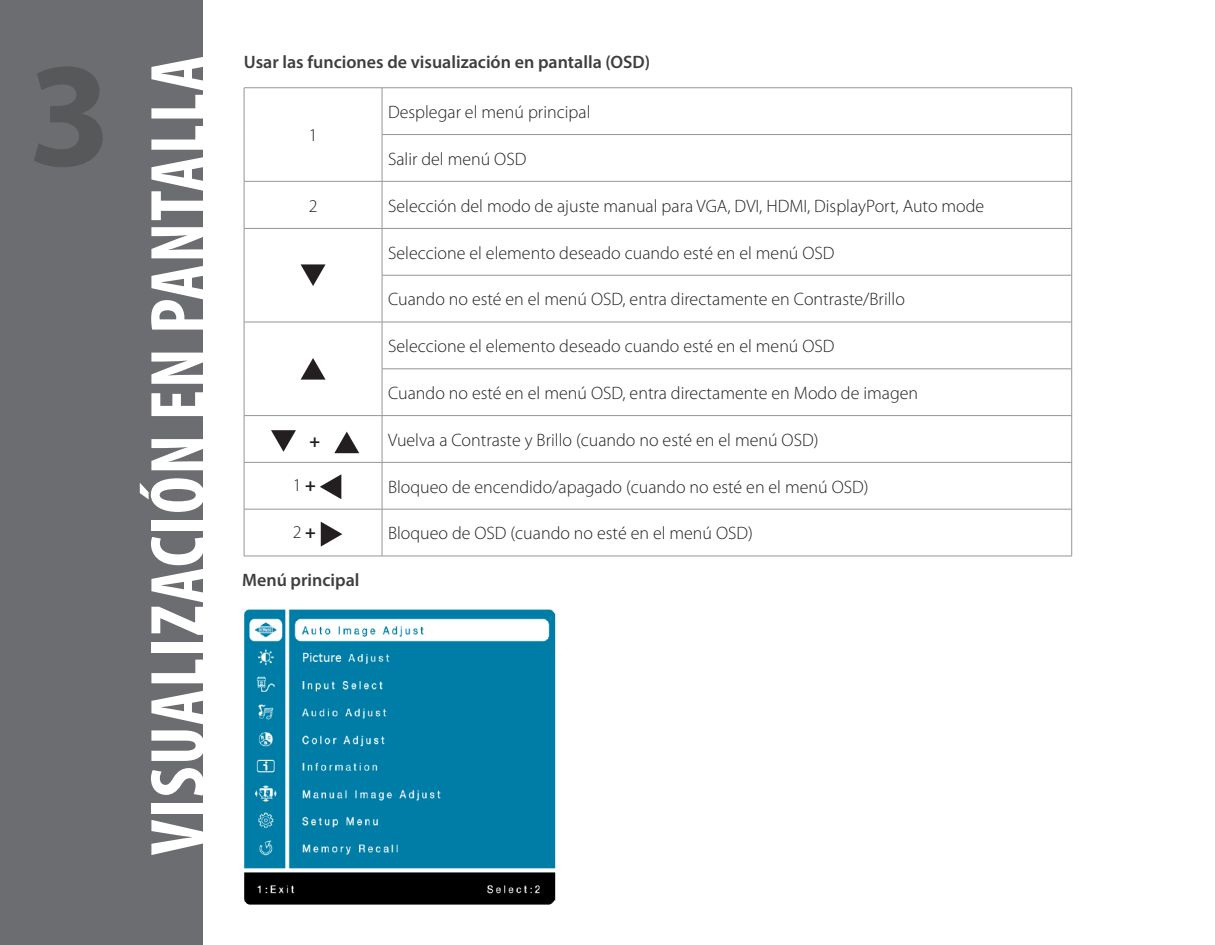
<style>
.page{position:relative;width:1215px;height:945px;background:#fff}
.page>*{position:absolute;margin:0;border:0;box-sizing:border-box;transform-origin:0 0}
.t1{font:700 150px "Myriad Pro";color:#57585a}
.t2{font:700 condensed 78px "Myriad Pro";letter-spacing:.02em;color:#fff}
.t3{font:300 18px "Myriad Pro";color:#231f20}
.t4{font:600 18px "Myriad Pro";color:#3e3e3f}
.t5{font:700 18px "Myriad Pro";color:#231f20}
.s1{font-weight:700}
</style>
<div class="page">
<div style="left:0;top:0;width:202px;height:945px;background:#6c6d70"></div>
<hr style="left:244px;top:88px;width:138px;height:1px;background:#939598">
<hr style="left:244px;top:88px;width:1px;height:47px;background:#939598">
<hr style="left:382px;top:88px;width:690px;height:1px;background:#939598">
<hr style="left:382px;top:88px;width:1px;height:46px;background:#939598">
<hr style="left:1071px;top:88px;width:1px;height:46px;background:#939598">
<hr style="left:244px;top:135px;width:1px;height:46px;background:#939598">
<hr style="left:382px;top:134px;width:690px;height:1px;background:#939598">
<hr style="left:382px;top:135px;width:1px;height:46px;background:#939598">
<hr style="left:1071px;top:135px;width:1px;height:46px;background:#939598">
<hr style="left:244px;top:181px;width:138px;height:1px;background:#939598">
<hr style="left:244px;top:182px;width:1px;height:46px;background:#939598">
<hr style="left:382px;top:181px;width:690px;height:1px;background:#939598">
<hr style="left:382px;top:182px;width:1px;height:46px;background:#939598">
<hr style="left:1071px;top:182px;width:1px;height:46px;background:#939598">
<hr style="left:244px;top:228px;width:138px;height:1px;background:#939598">
<hr style="left:244px;top:229px;width:1px;height:46px;background:#939598">
<hr style="left:382px;top:228px;width:690px;height:1px;background:#939598">
<hr style="left:382px;top:229px;width:1px;height:46px;background:#939598">
<hr style="left:1071px;top:229px;width:1px;height:46px;background:#939598">
<hr style="left:244px;top:275px;width:1px;height:47px;background:#939598">
<hr style="left:382px;top:275px;width:690px;height:1px;background:#939598">
<hr style="left:382px;top:275px;width:1px;height:47px;background:#939598">
<hr style="left:1071px;top:275px;width:1px;height:47px;background:#939598">
<hr style="left:244px;top:322px;width:138px;height:1px;background:#939598">
<hr style="left:244px;top:322px;width:1px;height:47px;background:#939598">
<hr style="left:382px;top:322px;width:690px;height:1px;background:#939598">
<hr style="left:382px;top:322px;width:1px;height:47px;background:#939598">
<hr style="left:1071px;top:322px;width:1px;height:47px;background:#939598">
<hr style="left:244px;top:369px;width:1px;height:46px;background:#939598">
<hr style="left:382px;top:369px;width:690px;height:1px;background:#939598">
<hr style="left:382px;top:369px;width:1px;height:46px;background:#939598">
<hr style="left:1071px;top:369px;width:1px;height:46px;background:#939598">
<hr style="left:244px;top:415px;width:138px;height:1px;background:#939598">
<hr style="left:244px;top:416px;width:1px;height:46px;background:#939598">
<hr style="left:382px;top:415px;width:690px;height:1px;background:#939598">
<hr style="left:382px;top:416px;width:1px;height:46px;background:#939598">
<hr style="left:1071px;top:416px;width:1px;height:46px;background:#939598">
<hr style="left:244px;top:462px;width:138px;height:1px;background:#939598">
<hr style="left:244px;top:463px;width:1px;height:46px;background:#939598">
<hr style="left:382px;top:462px;width:690px;height:1px;background:#939598">
<hr style="left:382px;top:463px;width:1px;height:46px;background:#939598">
<hr style="left:1071px;top:463px;width:1px;height:46px;background:#939598">
<hr style="left:244px;top:509px;width:138px;height:1px;background:#939598">
<hr style="left:244px;top:509px;width:1px;height:47px;background:#939598">
<hr style="left:382px;top:509px;width:690px;height:1px;background:#939598">
<hr style="left:382px;top:509px;width:1px;height:47px;background:#939598">
<hr style="left:1071px;top:509px;width:1px;height:47px;background:#939598">
<hr style="left:244px;top:556px;width:138px;height:1px;background:#939598">
<hr style="left:382px;top:556px;width:690px;height:1px;background:#939598">
<svg style="left:301px;top:264px;width:25px;height:22px"></svg>
<svg style="left:301px;top:358px;width:25px;height:22px"></svg>
<svg style="left:334px;top:432px;width:25px;height:21px"></svg>
<svg style="left:321px;top:522px;width:21px;height:25px"></svg>
<svg style="left:320px;top:474px;width:21px;height:25px"></svg>
<svg style="left:271px;top:430px;width:25px;height:22px"></svg>
<img style="left:244px;top:609px;width:312px;height:296px">
<p class="t1" style="left:28px;top:17px;width:85px">3</p>
<p class="t2" style="left:129px;top:855px;width:801px;rotate:-90deg">VISUALIZACIÓN EN PANTALLA</p>
<p class="t4" style="left:244px;top:51px;width:408px">Usar las funciones de visualización en pantalla (OSD)</p>
<p class="t3" style="left:309px;top:124px;width:10px">1</p>
<p class="t3" style="left:388px;top:101px;width:204px">Desplegar el menú principal</p>
<p class="t3" style="left:388px;top:148px;width:140px">Salir del menú OSD</p>
<p class="t3" style="left:309px;top:195px;width:10px">2</p>
<p class="t3" style="left:388px;top:195px;width:598px">Selección del modo de ajuste manual para VGA, DVI, HDMI, DisplayPort, Auto mode</p>
<p class="t3" style="left:388px;top:242px;width:448px">Seleccione el elemento deseado cuando esté en el menú OSD</p>
<p class="t3" style="left:388px;top:289px;width:519px">Cuando no esté en el menú OSD, entra directamente en Contraste/Brillo</p>
<p class="t3" style="left:388px;top:335px;width:448px">Seleccione el elemento deseado cuando esté en el menú OSD</p>
<p class="t3" style="left:388px;top:382px;width:532px">Cuando no esté en el menú OSD, entra directamente en Modo de imagen</p>
<p class="t3" style="left:388px;top:429px;width:432px">Vuelva a Contraste y Brillo (cuando no esté en el menú OSD)</p>
<p class="t3" style="left:388px;top:476px;width:482px">Bloqueo de encendido/apagado (cuando no esté en el menú OSD)</p>
<p class="t3" style="left:388px;top:522px;width:366px">Bloqueo de OSD (cuando no esté en el menú OSD)</p>
<p class="t5" style="left:310px;top:429px;width:12px">+</p>
<p class="t3" style="left:293px;top:474px;width:25px">1 <span class="s1">+</span></p>
<p class="t3" style="left:293px;top:521px;width:25px">2 <span class="s1">+</span></p>
<p class="t4" style="left:242px;top:569px;width:119px">Menú principal</p>
</div>
